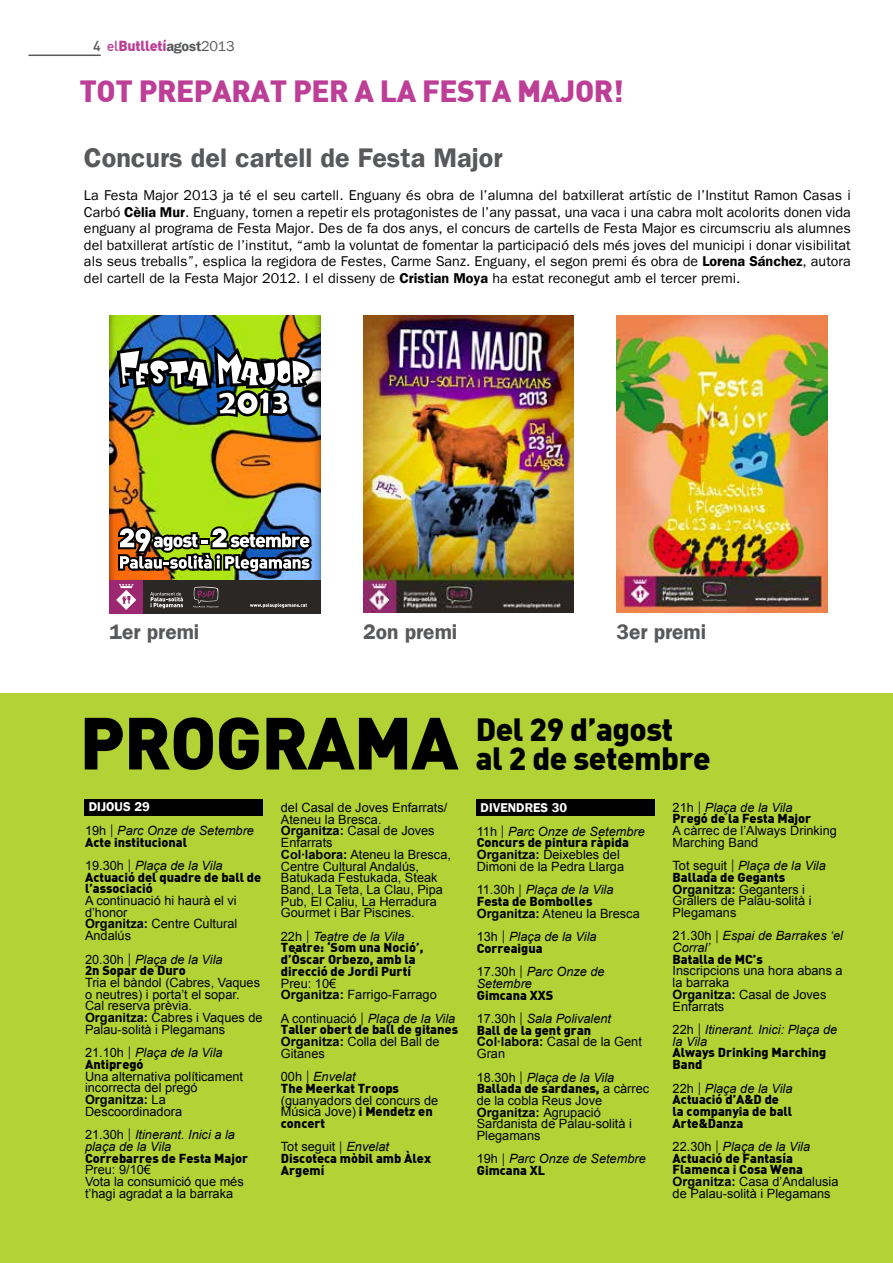
<style>
.page{position:relative;width:893px;height:1263px;background:#fff}
.page>*{position:absolute;margin:0;border:0;box-sizing:border-box;transform-origin:0 0}
.t1{font:900 72.45px "DIN";letter-spacing:-.015em;color:#000}
.t2{font:900 31.5px/28.5px "DIN";letter-spacing:-.015em;color:#000}
.t3{font:900 30px "DIN";letter-spacing:-.015em;color:#bd3e96}
.t4{font:600 27px "Franklin Gothic";color:#58595b}
.t5{font:600 21px "Franklin Gothic";color:#58595b}
.t6{font:14.25px/16.5px "Franklin Gothic";color:#000;text-align:justify}
.t7{font:900 14.25px "DIN";letter-spacing:-.015em;color:#bd3e96}
.t8{font:12.75px/11.7px "Arial";color:#000}
.t9{font:900 12.75px/11.7px "DIN";color:#000}
.t10{font:italic 12.75px/11.7px "Arial";color:#000}
.t11{font:600 12.75px "Franklin Gothic";color:#fff}
.s1{font-weight:500;color:#58595b}
.s2{font-weight:500}
.s3{font-family:"Franklin Gothic";font-weight:600;color:#58595b}
.s4{font-family:"Franklin Gothic";font-weight:400;color:#58595b}
.s5{font-weight:600}
.s6{font-style:normal}
.s7{font-family:"Franklin Gothic";font-style:normal}
.s8{font-weight:700}
.s9{font-family:"DIN";font-weight:900}
.s10{font-family:"Franklin Gothic"}
.s11{font-style:italic}
.s12{font-family:"Arial";font-weight:400}
</style>
<div class="page">
<hr style="left:28px;top:55px;width:73px;height:1px;background:#58595b">
<div style="left:0;top:693px;width:893px;height:570px;background:#b3d235"></div>
<div style="left:84px;top:799px;width:178px;height:17px;background:#000"></div>
<div style="left:476px;top:799px;width:179px;height:17px;background:#000"></div>
<img style="left:363px;top:315px;width:211px;height:298px">
<img style="left:616px;top:315px;width:211px;height:298px">
<img style="left:109px;top:315px;width:212px;height:265px">
<div style="left:143px;top:580px;width:178px;height:34px;background:#2b2725"></div>
<div style="left:109px;top:580px;width:34px;height:34px;background:#9b2870"></div>
<img style="left:113px;top:315px;width:202px;height:295px">
<p class="t7" style="left:93px;top:36px;width:143px"><span class="s1">4</span> <span class="s2">el</span>Butlletí<span class="s3">agost</span><span class="s4">2013</span></p>
<h3 class="t3" style="left:80px;top:71px;width:546px">TOT PREPARAT PER A LA FESTA MAJOR!</h3>
<h3 class="t4" style="left:84px;top:142px;width:420px">Concurs del cartell de Festa Major</h3>
<p class="t6" style="left:84px;top:187px;width:768px">La Festa Major 2013 ja té el seu cartell. Enguany és obra de l’alumna del batxillerat artístic de l’Institut Ramon Casas i Carbó <span class="s5">Cèlia Mur</span>. Enguany, tornen a repetir els protagonistes de l’any passat, una vaca i una cabra molt acolorits donen vida enguany al programa de Festa Major. Des de fa dos anys, el concurs de cartells de Festa Major es circumscriu als alumnes del batxillerat artístic de l’institut, “amb la voluntat de fomentar la participació dels més joves del municipi i donar visibilitat als seus treballs”, esplica la regidora de Festes, Carme Sanz. Enguany, el segon premi és obra de <span class="s5">Lorena Sánchez</span>, autora del cartell de la Festa Major 2012. I el disseny de <span class="s5">Cristian Moya</span> ha estat reconegut amb el tercer premi.</p>
<h3 class="t5" style="left:109px;top:619px;width:91px">1er premi</h3>
<h3 class="t5" style="left:363px;top:619px;width:96px">2on premi</h3>
<h3 class="t5" style="left:616px;top:619px;width:91px">3er premi</h3>
<h1 class="t1" style="left:80px;top:695px;width:381px">PROGRAMA</h1>
<h2 class="t2" style="left:476px;top:714px;width:237px">Del 29 d’agost<br>al 2 de setembre</h2>
<p class="t11" style="left:89px;top:799px;width:62px">DIJOUS 29</p>
<p class="t10" style="left:85px;top:825px;width:171px"><span class="s6">19h</span> <span class="s7">|</span> Parc Onze de Setembre</p>
<p class="t9" style="left:85px;top:835px;width:104px">Acte institucional</p>
<p class="t10" style="left:85px;top:860px;width:139px"><span class="s6">19.30h</span> <span class="s7">|</span> Plaça de la Vila</p>
<p class="t9" style="left:85px;top:870px;width:178px">Actuació del quadre de ball de l’associació</p>
<p class="t8" style="left:85px;top:895px;width:154px">A continuació hi haurà el vi d’honor<br><span class="s8">Organitza:</span> Centre Cultural<br>Andalús</p>
<p class="t10" style="left:85px;top:953px;width:139px"><span class="s6">20.30h</span> <span class="s7">|</span> Plaça de la Vila</p>
<p class="t9" style="left:85px;top:964px;width:102px">2n Sopar de Duro</p>
<p class="t8" style="left:85px;top:977px;width:179px">Tria el bàndol (Cabres, Vaques o neutres) i porta’t el sopar.<br>Cal reserva prèvia.<br><span class="s8">Organitza:</span> Cabres i Vaques de<br>Palau-solità i Plegamans</p>
<p class="t10" style="left:85px;top:1047px;width:139px"><span class="s6">21.10h</span> <span class="s7">|</span> Plaça de la Vila</p>
<p class="t9" style="left:85px;top:1058px;width:60px">Antipregó</p>
<p class="t8" style="left:85px;top:1070px;width:160px">Una alternativa políticament incorrecta del pregó<br><span class="s8">Organitza:</span> La<br>Descoordinadora</p>
<p class="t10" style="left:85px;top:1129px;width:151px"><span class="s6">21.30h</span> <span class="s7">|</span> Itinerant. Inici a la plaça de la Vila</p>
<p class="t9" style="left:85px;top:1151px;width:165px">Correbarres de Festa Major</p>
<p class="t8" style="left:85px;top:1164px;width:160px">Preu: 9/10€<br>Vota la consumició que més t’hagi agradat a la barraka</p>
<p class="t10" style="left:673px;top:801px;width:121px"><span class="s6">21h</span> <span class="s7">|</span> Plaça de la Vila</p>
<p class="t9" style="left:673px;top:812px;width:140px">Pregó de la Festa Major</p>
<p class="t8" style="left:673px;top:825px;width:166px">A càrrec de l’Always Drinking<br>Marching Band</p>
<p class="t10" style="left:673px;top:860px;width:155px"><span class="s6">Tot seguit</span> <span class="s7">|</span> Plaça de la Vila</p>
<p class="t9" style="left:673px;top:871px;width:114px">Ballada de Gegants</p>
<p class="t8" style="left:673px;top:883px;width:140px"><span class="s8">Organitza:</span> Geganters i<br>Grallers de Palau-solità i<br>Plegamans</p>
<p class="t10" style="left:673px;top:930px;width:172px"><span class="s6">21.30h</span> <span class="s7">|</span> Espai de Barrakes ‘el<br>Corral’</p>
<p class="t9" style="left:673px;top:953px;width:92px">Batalla de MC’s</p>
<p class="t8" style="left:673px;top:965px;width:172px">Inscripcions una hora abans a la barraka<br><span class="s8">Organitza:</span> Casal de Joves<br>Enfarrats</p>
<p class="t10" style="left:673px;top:1024px;width:166px"><span class="s6">22h</span> <span class="s7">|</span> Itinerant. Inici: Plaça de la Vila</p>
<p class="t9" style="left:673px;top:1046px;width:155px">Always Drinking Marching<br>Band</p>
<p class="t10" style="left:673px;top:1082px;width:121px"><span class="s6">22h</span> <span class="s7">|</span> Plaça de la Vila</p>
<p class="t9" style="left:673px;top:1093px;width:121px">Actuació d’A&amp;D de la companyia de ball<br>Arte&amp;Danza</p>
<p class="t10" style="left:673px;top:1141px;width:139px"><span class="s6">22.30h</span> <span class="s7">|</span> Plaça de la Vila</p>
<p class="t9" style="left:673px;top:1151px;width:132px">Actuació de Fantasía<br>Flamenca i Cosa Wena</p>
<p class="t8" style="left:673px;top:1176px;width:167px"><span class="s8">Organitza:</span> Casa d’Andalusia de Palau-solità i Plegamans</p>
<p class="t8" style="left:281px;top:802px;width:172px">del Casal de Joves Enfarrats/<br>Ateneu la Bresca.<br><span class="s8">Organitza:</span> Casal de Joves<br>Enfarrats<br><span class="s8">Col·labora:</span> Ateneu la Bresca,<br>Centre Cultural Andalús,<br>Batukada Festukada, Steak<br>Band, La Teta, La Clau, Pipa<br>Pub, El Caliu, La Herradura<br>Gourmet i Bar Piscines.</p>
<p class="t10" style="left:281px;top:931px;width:125px"><span class="s6">22h</span> <span class="s7">|</span> Teatre de la Vila</p>
<p class="t9" style="left:281px;top:941px;width:144px">Teatre: ‘Som una Noció’, d’Òscar Orbezo, amb la direcció de Jordi Purtí</p>
<p class="t8" style="left:281px;top:977px;width:157px">Preu: 10€<br><span class="s8">Organitza:</span> Farrigo-Farrago</p>
<p class="t10" style="left:281px;top:1012px;width:176px"><span class="s6">A continuació</span> <span class="s7">|</span> Plaça de la Vila</p>
<p class="t9" style="left:281px;top:1023px;width:179px">Taller obert de ball de gitanes</p>
<p class="t8" style="left:281px;top:1036px;width:160px"><span class="s8">Organitza:</span> Colla del Ball de<br>Gitanes</p>
<p class="t10" style="left:281px;top:1071px;width:76px"><span class="s6">00h</span> <span class="s7">|</span> Envelat</p>
<p class="t9" style="left:281px;top:1082px;width:120px">The Meerkat Troops</p>
<p class="t8" style="left:281px;top:1094px;width:159px">(guanyadors del concurs de<br>Música Jove) <span class="s9">i Mendetz en</span></p>
<p class="t9" style="left:281px;top:1117px;width:46px">concert</p>
<p class="t8" style="left:281px;top:1141px;width:110px">Tot seguit <span class="s10">|</span> <span class="s11">Envelat</span></p>
<p class="t9" style="left:281px;top:1152px;width:152px">Discoteca mòbil amb Àlex<br>Argemí</p>
<p class="t11" style="left:481px;top:800px;width:88px">DIVENDRES 30</p>
<p class="t10" style="left:477px;top:825px;width:170px"><span class="s6">11h</span> <span class="s7">|</span> Parc Onze de Setembre</p>
<p class="t9" style="left:477px;top:836px;width:154px">Concurs de pintura ràpida</p>
<p class="t8" style="left:477px;top:849px;width:149px"><span class="s8">Organitza:</span> Deixebles del<br>Dimoni de la Pedra Llarga</p>
<p class="t10" style="left:477px;top:884px;width:138px"><span class="s6">11.30h</span> <span class="s7">|</span> Plaça de la Vila</p>
<p class="t9" style="left:477px;top:895px;width:117px">Festa de Bombolles</p>
<p class="t8" style="left:477px;top:902px;width:164px;line-height:23.4px"><span class="s8">Organitza:</span> Ateneu la Bresca<br>13h <span class="s10">|</span> <span class="s11">Plaça de la Vila</span></p>
<p class="t9" style="left:477px;top:942px;width:67px">Correaigua</p>
<p class="t10" style="left:477px;top:966px;width:129px"><span class="s6">17.30h</span> <span class="s7">|</span> Parc Onze de<br>Setembre</p>
<p class="t9" style="left:477px;top:988px;width:78px">Gimcana XXS</p>
<p class="t10" style="left:477px;top:1013px;width:136px"><span class="s6">17.30h</span> <span class="s7">|</span> Sala Polivalent</p>
<p class="t9" style="left:477px;top:1023px;width:116px">Ball de la gent gran</p>
<p class="t8" style="left:477px;top:1036px;width:167px"><span class="s8">Col·labora:</span> Casal de la Gent<br>Gran</p>
<p class="t10" style="left:477px;top:1071px;width:139px"><span class="s6">18.30h</span> <span class="s7">|</span> Plaça de la Vila</p>
<p class="t9" style="left:477px;top:1082px;width:174px">Ballada de sardanes, <span class="s12">a càrrec</span></p>
<p class="t8" style="left:477px;top:1095px;width:157px">de la cobla Reus Jove<br><span class="s8">Organitza:</span> Agrupació<br>Sardanista de Palau-solità i<br>Plegamans</p>
<p class="t10" style="left:477px;top:1153px;width:171px"><span class="s6">19h</span> <span class="s7">|</span> Parc Onze de Setembre</p>
<p class="t9" style="left:477px;top:1164px;width:70px">Gimcana XL</p>
</div>
